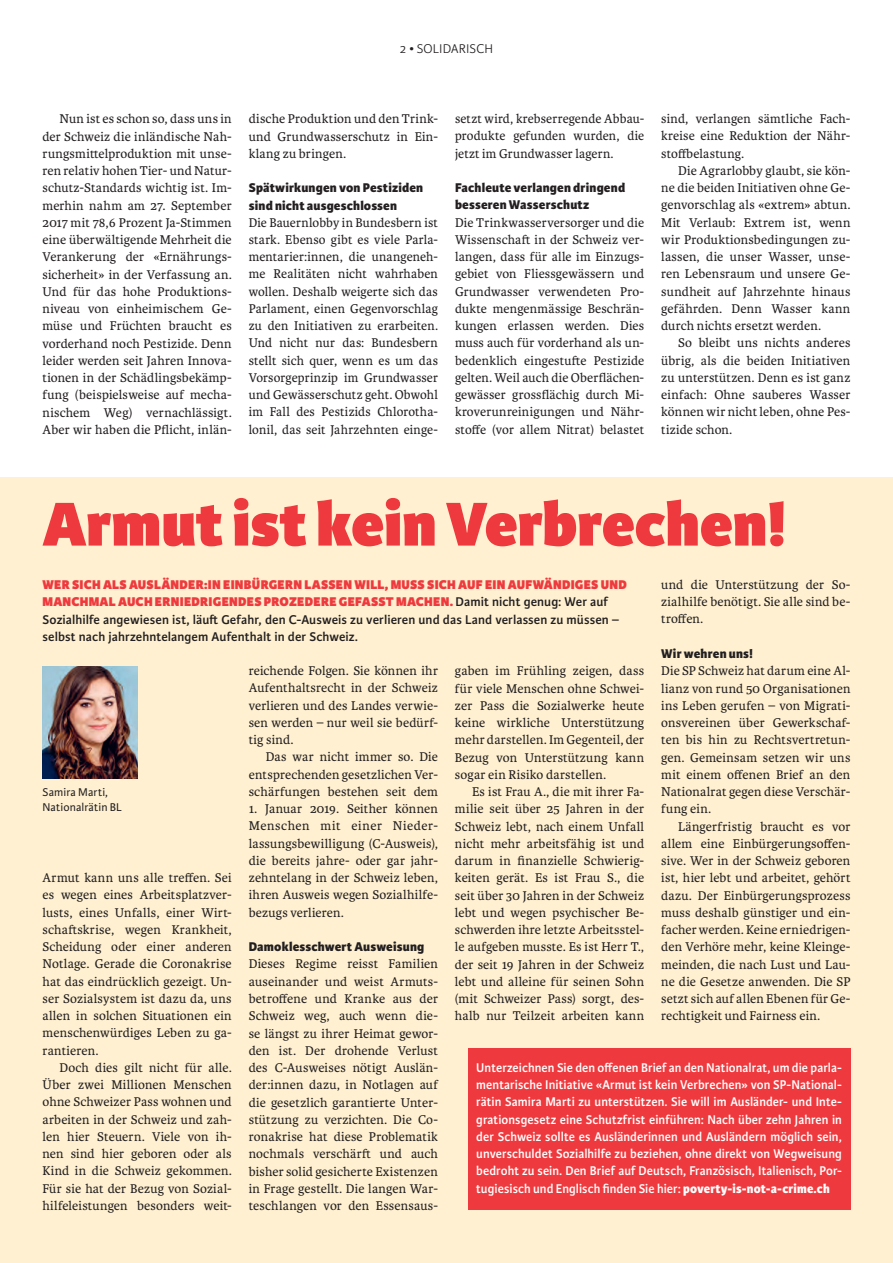
<style>
.page{position:relative;width:893px;height:1263px;background:#fff}
.page>*{position:absolute;margin:0;border:0;box-sizing:border-box;transform-origin:0 0}
.t1{font:800 66px "Karmina Sans";color:#ee3a3e}
.t2{font:13.5px/17.2px "Karmina";letter-spacing:.01em;color:#231f20;text-align:justify}
.t3{font:600 13.5px/17.2px "Karmina Sans";letter-spacing:.005em;color:#fff;text-align:justify;scale:.96 1}
.t4{font:600 13.5px/17.2px "Karmina Sans";letter-spacing:.005em;color:#231f20}
.t5{font:800 13.5px/17.2px "Karmina Sans";letter-spacing:.01em;color:#231f20}
.t6{font:300 13.5px "Karmina Sans";letter-spacing:.015em;color:#231f20}
.t7{font:12px/15px "Karmina Sans";letter-spacing:.01em;color:#231f20}
.s1{font-weight:800;color:#ee3a3e}
.s2{font-weight:800}
</style>
<div class="page">
<div style="left:0;top:478px;width:893px;height:785px;background:#fef0d0"></div>
<hr style="left:892px;top:724px;width:1px;height:74px;background:#fff">
<img style="left:43px;top:666px;width:94px;height:113px">
<div style="left:468px;top:1049px;width:382px;height:161px;background:#ee3a3e"></div>
<p class="t6" style="left:400px;top:41px;width:95px">2 • SOLIDARISCH</p>
<p class="t2" style="left:43px;top:111px;width:191px;text-indent:17px">Nun ist es schon so, dass uns in der Schweiz die inländische Nah&shy;rungsmittelproduktion mit unse&shy;ren relativ hohen Tier- und Natur&shy;schutz-Standards wichtig ist. Im&shy;merhin nahm am 27. September 2017 mit 78,6 Prozent Ja-Stimmen eine überwältigende Mehrheit die Verankerung der «Ernährungs&shy;sicherheit» in der Verfassung an.<br>Und für das hohe Produktions&shy;niveau von einheimischem Ge&shy;müse und Früchten braucht es vorderhand noch Pestizide. Denn leider werden seit Jahren Innova&shy;tionen in der Schädlingsbekämp&shy;fung (beispielsweise auf mecha&shy;nischem Weg) vernachlässigt.<br>Aber wir haben die Pflicht, inlän-</p>
<p class="t2" style="left:249px;top:111px;width:191px">dische Produktion und den Trink&shy;und Grundwasserschutz in Ein&shy;klang zu bringen.</p>
<p class="t5" style="left:249px;top:180px;width:176px">Spätwirkungen von Pestiziden sind nicht ausgeschlossen</p>
<p class="t2" style="left:249px;top:214px;width:191px">Die Bauernlobby in Bundesbern ist stark. Ebenso gibt es viele Parla&shy;mentarier:innen, die unangeneh&shy;me Realitäten nicht wahrhaben wollen. Deshalb weigerte sich das Parlament, einen Gegenvorschlag zu den Initiativen zu erarbeiten.<br>Und nicht nur das: Bundesbern stellt sich quer, wenn es um das Vorsorgeprinzip im Grundwasser und Gewässerschutz geht. Obwohl im Fall des Pestizids Chlorotha&shy;lonil, das seit Jahrzehnten einge-</p>
<p class="t2" style="left:455px;top:110px;width:191px">setzt wird, krebserregende Abbau&shy;produkte gefunden wurden, die jetzt im Grundwasser lagern.</p>
<p class="t5" style="left:455px;top:179px;width:172px">Fachleute verlangen dringend besseren Wasserschutz</p>
<p class="t2" style="left:455px;top:214px;width:191px">Die Trinkwasserversorger und die Wissenschaft in der Schweiz ver&shy;langen, dass für alle im Einzugs&shy;gebiet von Fliessgewässern und Grundwasser verwendeten Pro&shy;dukte mengenmässige Beschrän&shy;kungen erlassen werden. Dies muss auch für vorderhand als un&shy;bedenklich eingestufte Pestizide gelten. Weil auch die Oberflächen&shy;gewässer grossflächig durch Mi&shy;kroverunreinigungen und Nähr&shy;stoffe (vor allem Nitrat) belastet</p>
<p class="t2" style="left:661px;top:110px;width:191px">sind, verlangen sämtliche Fach&shy;kreise eine Reduktion der Nähr&shy;stoffbelastung.</p>
<p class="t2" style="left:661px;top:162px;width:191px;text-indent:17px">Die Agrarlobby glaubt, sie kön&shy;ne die beiden Initiativen ohne Ge&shy;genvorschlag als «extrem» abtun.<br>Mit Verlaub: Extrem ist, wenn wir Produktionsbedingungen zu&shy;lassen, die unser Wasser, unse&shy;ren Lebensraum und unsere Ge&shy;sundheit auf Jahrzehnte hinaus gefährden. Denn Wasser kann durch nichts ersetzt werden.</p>
<p class="t2" style="left:661px;top:334px;width:191px;text-indent:17px">So bleibt uns nichts anderes übrig, als die beiden Initiativen zu unterstützen. Denn es ist ganz einfach: Ohne sauberes Wasser können wir nicht leben, ohne Pes&shy;tizide schon.</p>
<h1 class="t1" style="left:43px;top:485px;width:745px">Armut ist kein Verbrechen!</h1>
<p class="t4" style="left:43px;top:576px;width:586px"><span class="s1">WER SICH ALS AUSLÄNDER:IN EINBÜRGERN LASSEN WILL, MUSS SICH AUF EIN AUFWÄNDIGES UND MANCHMAL AUCH ERNIEDRIGENDES PROZEDERE GEFASST MACHEN.</span> Damit nicht genug: Wer auf Sozialhilfe angewiesen ist, läuft Gefahr, den C-Ausweis zu verlieren und das Land verlassen zu müssen – selbst nach jahrzehntelangem Aufenthalt in der Schweiz.</p>
<p class="t2" style="left:455px;top:662px;width:191px">gaben im Frühling zeigen, dass für viele Menschen ohne Schwei&shy;zer Pass die Sozialwerke heute keine wirkliche Unterstützung mehr darstellen. Im Gegenteil, der Bezug von Unterstützung kann sogar ein Risiko darstellen.</p>
<p class="t2" style="left:455px;top:783px;width:191px;text-indent:17px">Es ist Frau A., die mit ihrer Fa&shy;milie seit über 25 Jahren in der Schweiz lebt, nach einem Unfall nicht mehr arbeitsfähig ist und darum in finanzielle Schwierig&shy;keiten gerät. Es ist Frau S., die seit über 30 Jahren in der Schweiz lebt und wegen psychischer Be&shy;schwerden ihre letzte Arbeitsstel&shy;le aufgeben musste. Es ist Herr T., der seit 19 Jahren in der Schweiz lebt und alleine für seinen Sohn (mit Schweizer Pass) sorgt, des&shy;halb nur Teilzeit arbeiten kann</p>
<p class="t2" style="left:661px;top:576px;width:191px">und die Unterstützung der So&shy;zialhilfe benötigt. Sie alle sind be&shy;troffen.</p>
<p class="t5" style="left:661px;top:645px;width:93px">Wir wehren uns!</p>
<p class="t2" style="left:661px;top:662px;width:191px">Die SP Schweiz hat darum eine Al&shy;lianz von rund 50 Organisationen ins Leben gerufen – von Migrati&shy;onsvereinen über Gewerkschaf&shy;ten bis hin zu Rechtsvertretun&shy;gen. Gemeinsam setzen wir uns mit einem offenen Brief an den Nationalrat gegen diese Verschär&shy;fung ein.</p>
<p class="t2" style="left:661px;top:818px;width:191px;text-indent:17px">Längerfristig braucht es vor allem eine Einbürgerungsoffen&shy;sive. Wer in der Schweiz geboren ist, hier lebt und arbeitet, gehört dazu. Der Einbürgerungsprozess muss deshalb günstiger und ein&shy;facher werden. Keine erniedrigen&shy;den Verhöre mehr, keine Kleinge&shy;meinden, die nach Lust und Lau&shy;ne die Gesetze anwenden. Die SP setzt sich auf allen Ebenen für Ge&shy;rechtigkeit und Fairness ein.</p>
<p class="t2" style="left:249px;top:662px;width:191px">reichende Folgen. Sie können ihr Aufenthaltsrecht in der Schweiz verlieren und des Landes verwie&shy;sen werden – nur weil sie bedürf&shy;tig sind.</p>
<p class="t2" style="left:249px;top:749px;width:191px;text-indent:17px">Das war nicht immer so. Die entsprechenden gesetzlichen Ver&shy;schärfungen bestehen seit dem</p>
<p class="t2" style="left:249px;top:800px;width:191px">1. Januar 2019. Seither können Menschen mit einer Nieder&shy;lassungsbewilligung (C-Ausweis), die bereits jahre- oder gar jahr&shy;zehntelang in der Schweiz leben, ihren Ausweis wegen Sozialhilfe&shy;bezugs verlieren.</p>
<p class="t5" style="left:249px;top:938px;width:177px">Damoklesschwert Ausweisung</p>
<p class="t2" style="left:249px;top:956px;width:191px">Dieses Regime reisst Familien auseinander und weist Armuts&shy;betroffene und Kranke aus der Schweiz weg, auch wenn die&shy;se längst zu ihrer Heimat gewor&shy;den ist. Der drohende Verlust des C-Ausweises nötigt Auslän&shy;der:innen dazu, in Notlagen auf die gesetzlich garantierte Unter&shy;stützung zu verzichten. Die Co&shy;ronakrise hat diese Problematik nochmals verschärft und auch bisher solid gesicherte Existenzen in Frage gestellt. Die langen War&shy;teschlangen vor den Essensaus-</p>
<p class="t7" style="left:43px;top:785px;width:81px">Samira Marti,<br>Nationalrätin BL</p>
<p class="t2" style="left:43px;top:869px;width:191px">Armut kann uns alle treffen. Sei es wegen eines Arbeitsplatzver&shy;lusts, eines Unfalls, einer Wirt&shy;schaftskrise, wegen Krankheit, Scheidung oder einer anderen Notlage. Gerade die Coronakrise hat das eindrücklich gezeigt. Un&shy;ser Sozialsystem ist dazu da, uns allen in solchen Situationen ein menschenwürdiges Leben zu ga&shy;rantieren.</p>
<p class="t2" style="left:43px;top:1059px;width:191px;text-indent:17px">Doch dies gilt nicht für alle.<br>Über zwei Millionen Menschen ohne Schweizer Pass wohnen und arbeiten in der Schweiz und zah&shy;len hier Steuern. Viele von ih&shy;nen sind hier geboren oder als Kind in die Schweiz gekommen.<br>Für sie hat der Bezug von Sozial&shy;hilfeleistungen besonders weit-</p>
<p class="t3" style="left:476px;top:1059px;width:382px">Unterzeichnen Sie den offenen Brief an den Nationalrat, um die parla&shy;mentarische Initiative «Armut ist kein Verbrechen» von SP-National&shy;rätin Samira Marti zu unterstützen. Sie will im Ausländer- und Inte&shy;grationsgesetz eine Schutzfrist einführen: Nach über zehn Jahren in der Schweiz sollte es Ausländerinnen und Ausländern möglich sein, unverschuldet Sozialhilfe zu beziehen, ohne direkt von Wegweisung bedroht zu sein. Den Brief auf Deutsch, Französisch, Italienisch, Por&shy;tugiesisch und Englisch finden Sie hier: <span class="s2">poverty-is-not-a-crime.ch</span></p>
</div>
